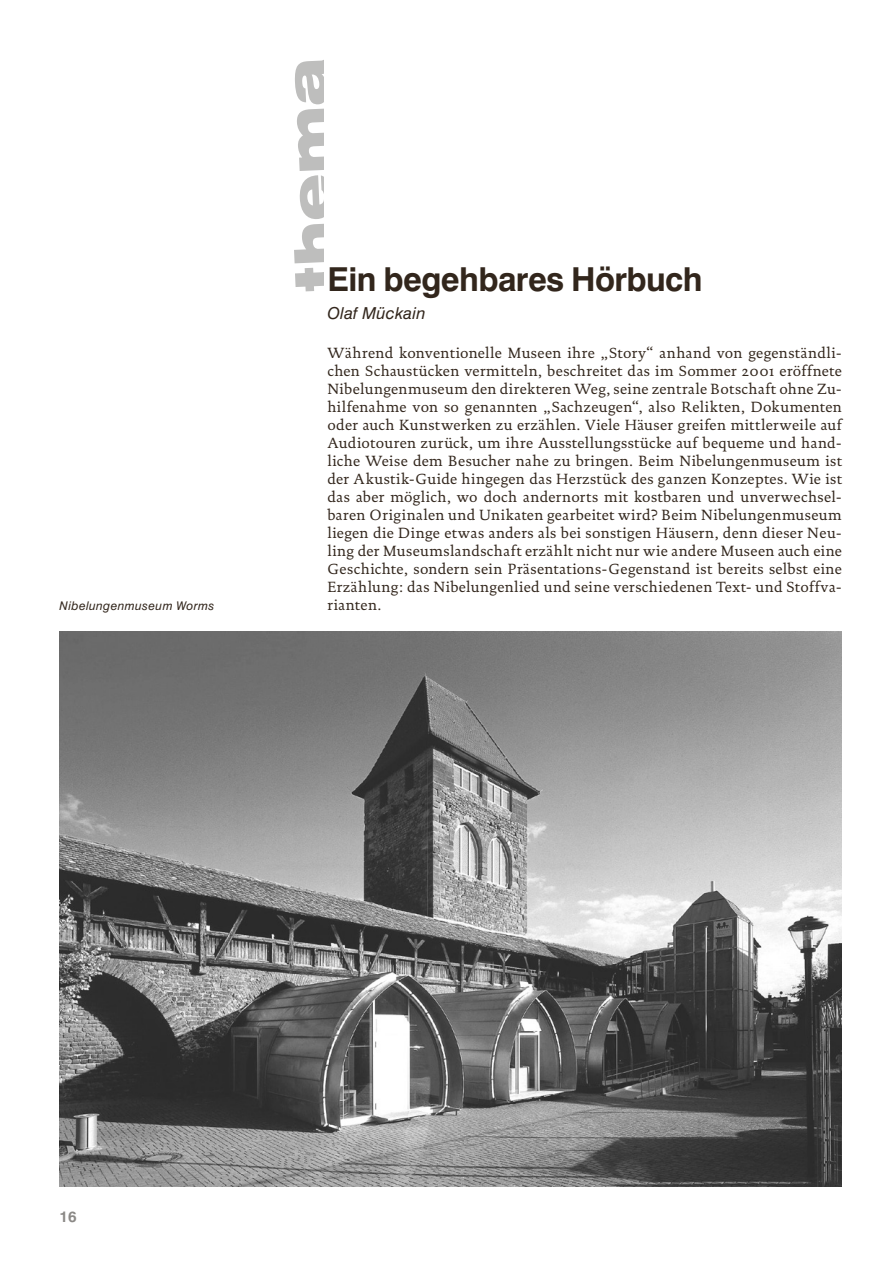
<style>
.page{position:relative;width:893px;height:1263px;background:#fff}
.page>*{position:absolute;margin:0;border:0;box-sizing:border-box;transform-origin:0 0}
.t1{font:900 expanded 54px "Swiss 721 BT";color:#bebebd}
.t2{font:700 33px "Swiss 721 BT";letter-spacing:-.015em;color:#32261c}
.t3{font:italic 16.5px "Swiss 721 BT";letter-spacing:.01em;color:#32261c}
.t4{font:15px/18px "DTL Documenta ST";letter-spacing:.025em;color:#32261c;text-align:justify}
.t5{font:700 15px "Swiss 721 BT";color:#8b8986}
.t6{font:italic 12px "Swiss 721 BT";letter-spacing:.035em;color:#32261c}
</style>
<div class="page">
<img style="left:60px;top:632px;width:782px;height:554px">
<p class="t6" style="left:60px;top:599px;width:157px">Nibelungenmuseum Worms</p>
<h1 class="t1" style="left:284px;top:293px;width:235px;rotate:-93deg">thema</h1>
<h2 class="t2" style="left:327px;top:259px;width:377px">Ein begehbares Hörbuch</h2>
<p class="t3" style="left:327px;top:303px;width:100px">Olaf Mückain</p>
<p class="t4" style="left:327px;top:344px;width:516px">Während konventionelle Museen ihre „Story“ anhand von gegenständli&shy;chen Schaustücken vermitteln, beschreitet das im Sommer 2001 eröffnete Nibelungenmuseum den direkteren Weg, seine zentrale Botschaft ohne Zu&shy;hilfenahme von so genannten „Sachzeugen“, also Relikten, Dokumenten oder auch Kunstwerken zu erzählen. Viele Häuser greifen mittlerweile auf Audiotouren zurück, um ihre Ausstellungsstücke auf bequeme und hand&shy;liche Weise dem Besucher nahe zu bringen. Beim Nibelungenmuseum ist der Akustik-Guide hingegen das Herzstück des ganzen Konzeptes. Wie ist das aber möglich, wo doch andernorts mit kostbaren und unverwechsel&shy;baren Originalen und Unikaten gearbeitet wird? Beim Nibelungenmuseum liegen die Dinge etwas anders als bei sonstigen Häusern, denn dieser Neu&shy;ling der Museumslandschaft erzählt nicht nur wie andere Museen auch eine Geschichte, sondern sein Präsentations-Gegenstand ist bereits selbst eine Erzählung: das Nibelungenlied und seine verschiedenen Text- und Stoffva&shy;rianten.</p>
<p class="t5" style="left:60px;top:1208px;width:19px">16</p>
</div>
